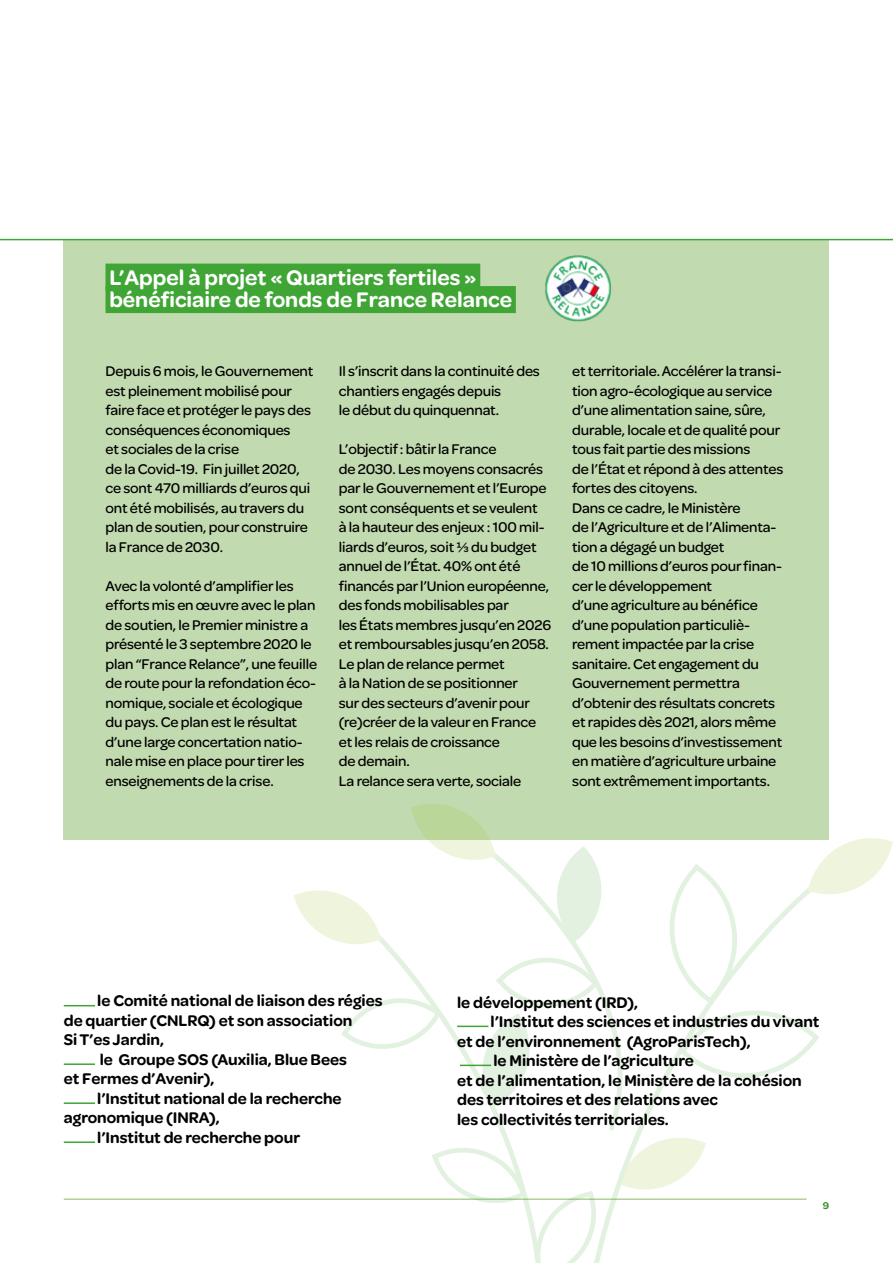
<style>
.page{position:relative;width:893px;height:1263px;background:#fff}
.page>*{position:absolute;margin:0;border:0;box-sizing:border-box;transform-origin:0 0}
.t1{font:600 22.5px/22.5px "Omnes";color:#fff}
.t2{font:600 16.5px "Omnes";color:#000}
.t3{font:500 15px/19.5px "Omnes";letter-spacing:-.01em;color:#000}
.t4{font:600 10.5px "Omnes";color:#378e2e}
</style>
<div class="page">
<hr style="left:64px;top:1198px;width:742px;height:2px;background:#b0d199">
<div style="left:64px;top:241px;width:765px;height:599px;background:#c2daaf"></div>
<hr style="left:0;top:239px;width:893px;height:1px;background:#3fa535">
<div style="left:106px;top:264px;width:374px;height:27px;background:#3fa535"></div>
<div style="left:106px;top:286px;width:410px;height:27px;background:#3fa535"></div>
<svg style="left:293px;top:804px;width:600px;height:459px"></svg>
<img style="left:545px;top:255px;width:66px;height:67px">
<hr style="left:64px;top:1005px;width:31px;height:1px;background:#3fa535">
<hr style="left:64px;top:1063px;width:31px;height:2px;background:#3fa535">
<hr style="left:64px;top:1102px;width:31px;height:2px;background:#3fa535">
<hr style="left:64px;top:1141px;width:31px;height:2px;background:#3fa535">
<hr style="left:457px;top:1025px;width:31px;height:2px;background:#3fa535">
<hr style="left:460px;top:1064px;width:31px;height:2px;background:#3fa535">
<h1 class="t1" style="left:109px;top:264px;width:404px">L’Appel à projet « Quartiers fertiles » bénéficiaire de fonds de France Relance</h1>
<p class="t3" style="left:106px;top:360px;width:209px">Depuis 6 mois, le Gouvernement est pleinement mobilisé pour faire face et protéger le pays des conséquences économiques<br>et sociales de la crise<br>de la Covid-19. Fin juillet 2020, ce sont 470 milliards d’euros qui ont été mobilisés, au travers du plan de soutien, pour construire la France de 2030.</p>
<p class="t3" style="left:106px;top:575px;width:213px">Avec la volonté d’amplifier les efforts mis en œuvre avec le plan de soutien, le Premier ministre a présenté le 3 septembre 2020 le plan “France Relance”, une feuille de route pour la refondation éco&shy;nomique, sociale et écologique du pays. Ce plan est le résultat d’une large concertation natio&shy;nale mise en place pour tirer les enseignements de la crise.</p>
<p class="t3" style="left:339px;top:360px;width:203px">Il s’inscrit dans la continuité des chantiers engagés depuis<br>le début du quinquennat.</p>
<p class="t3" style="left:339px;top:438px;width:214px">L’objectif : bâtir la France<br>de 2030. Les moyens consacrés par le Gouvernement et l’Europe sont conséquents et se veulent<br>à la hauteur des enjeux : 100 mil&shy;liards d’euros, soit ⅓ du budget annuel de l’État. 40% ont été financés par l’Union européenne, des fonds mobilisables par<br>les États membres jusqu’en 2026 et remboursables jusqu’en 2058.<br>Le plan de relance permet<br>à la Nation de se positionner<br>sur des secteurs d’avenir pour (re)créer de la valeur en France et les relais de croissance<br>de demain.<br>La relance sera verte, sociale</p>
<p class="t3" style="left:572px;top:360px;width:213px">et territoriale. Accélérer la transi&shy;tion agro-écologique au service d’une alimentation saine, sûre, durable, locale et de qualité pour tous fait partie des missions<br>de l’État et répond à des attentes fortes des citoyens.<br>Dans ce cadre, le Ministère<br>de l’Agriculture et de l’Alimenta&shy;tion a dégagé un budget<br>de 10 millions d’euros pour finan&shy;cer le développement<br>d’une agriculture au bénéfice d’une population particuliè&shy;rement impactée par la crise sanitaire. Cet engagement du<br>Gouvernement permettra d’obtenir des résultats concrets et rapides dès 2021, alors même que les besoins d’investissement en matière d’agriculture urbaine sont extrêmement importants.</p>
<p class="t2" style="left:97px;top:989px;width:287px">le Comité national de liaison des régies</p>
<p class="t2" style="left:64px;top:1009px;width:290px">de quartier (CNLRQ) et son association</p>
<p class="t2" style="left:64px;top:1028px;width:102px">Si T’es Jardin,</p>
<p class="t2" style="left:100px;top:1048px;width:249px">le Groupe SOS (Auxilia, Blue Bees</p>
<p class="t2" style="left:64px;top:1067px;width:152px">et Fermes d’Avenir),</p>
<p class="t2" style="left:97px;top:1087px;width:246px">l’Institut national de la recherche</p>
<p class="t2" style="left:64px;top:1106px;width:157px">agronomique (INRA),</p>
<p class="t2" style="left:97px;top:1126px;width:204px">l’Institut de recherche pour</p>
<p class="t2" style="left:457px;top:991px;width:182px">le développement (IRD),</p>
<p class="t2" style="left:491px;top:1010px;width:330px">l’Institut des sciences et industries du vivant</p>
<p class="t2" style="left:457px;top:1030px;width:295px">et de l’environnement (AgroParisTech),</p>
<p class="t2" style="left:493px;top:1049px;width:202px">le Ministère de l’agriculture</p>
<p class="t2" style="left:457px;top:1069px;width:346px">et de l’alimentation, le Ministère de la cohésion</p>
<p class="t2" style="left:457px;top:1088px;width:262px">des territoires et des relations avec</p>
<p class="t2" style="left:457px;top:1108px;width:213px">les collectivités territoriales.</p>
<p class="t4" style="left:823px;top:1198px;width:8px">9</p>
</div>
